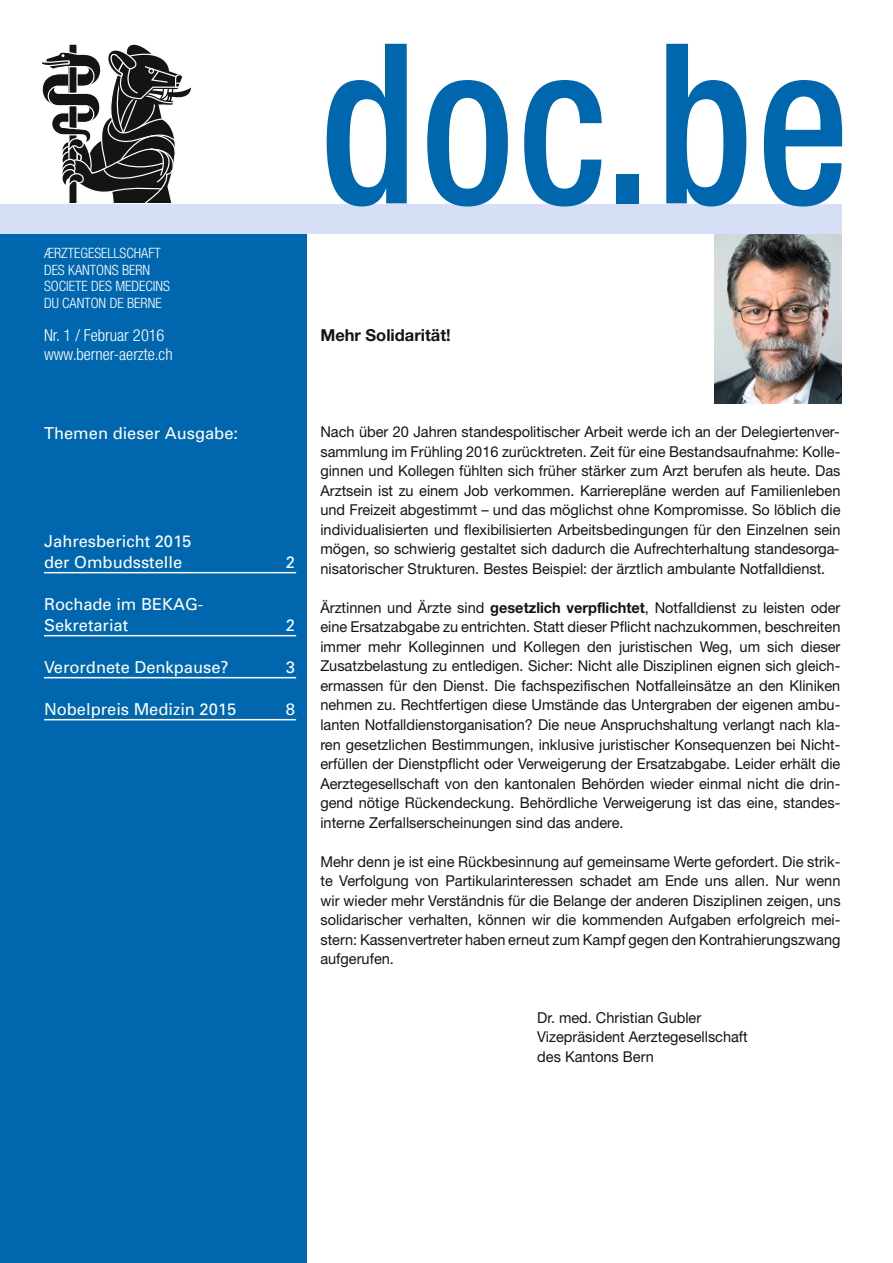
<style>
.page{position:relative;width:893px;height:1263px;background:#fff}
.page>*{position:absolute;margin:0;border:0;box-sizing:border-box;transform-origin:0 0}
.t1{font:500 condensed 223.5px "Helvetica Neue LT";color:#0067af;scale:.9 1}
.t2{font:16.5px/21px "Univers";color:#fff}
.t3{font:300 condensed 16.5px/19.5px "Helvetica Neue LT";color:#fff}
.t4{font:700 16.5px "Helvetica Neue LT";color:#131413}
.t5{font:15px/19.5px "Helvetica Neue LT";color:#131413;text-align:justify}
.t6{font:300 condensed 14.25px/16.5px "Helvetica Neue LT";color:#fff}
.s1{font-weight:700}
</style>
<div class="page">
<div style="left:0;top:234px;width:306px;height:1029px;background:#0067af"></div>
<hr style="left:44px;top:572px;width:252px;height:1px;background:#fff">
<hr style="left:44px;top:635px;width:252px;height:1px;background:#fff">
<hr style="left:44px;top:677px;width:252px;height:1px;background:#fff">
<hr style="left:44px;top:719px;width:252px;height:1px;background:#fff">
<img style="left:714px;top:234px;width:128px;height:170px">
<svg style="left:43px;top:44px;width:148px;height:158px"></svg>
<div style="left:0;top:204px;width:842px;height:30px;background:#d7dff7"></div>
<p class="t6" style="left:44px;top:246px;width:127px">ÆRZTEGESELLSCHAFT<br>DES KANTONS BERN<br>SOCIETE DES MEDECINS<br>DU CANTON DE BERNE</p>
<p class="t3" style="left:44px;top:327px;width:130px">Nr. 1 / Februar 2016 www.berner-aerzte.ch</p>
<h1 class="t1" style="left:320px;top:43px;width:589px">doc.be</h1>
<p class="t4" style="left:320px;top:329px;width:132px">Mehr Solidarität!</p>
<p class="t2" style="left:44px;top:424px;width:196px">Themen dieser Ausgabe:</p>
<p class="t2" style="left:44px;top:532px;width:149px">Jahresbericht 2015 der Ombudsstelle</p>
<p class="t2" style="left:44px;top:595px;width:161px">Rochade im BEKAG-<br>Sekretariat</p>
<p class="t2" style="left:286px;top:553px;width:11px">2</p>
<p class="t2" style="left:286px;top:616px;width:11px">2</p>
<p class="t2" style="left:44px;top:658px;width:186px">Verordnete Denkpause?</p>
<p class="t2" style="left:286px;top:658px;width:11px">3</p>
<p class="t2" style="left:44px;top:700px;width:194px">Nobelpreis Medizin 2015</p>
<p class="t2" style="left:286px;top:700px;width:11px">8</p>
<p class="t5" style="left:320px;top:424px;width:522px">Nach über 20 Jahren standespolitischer Arbeit werde ich an der Delegiertenver&shy;sammlung im Frühling 2016 zurücktreten. Zeit für eine Bestandsaufnahme: Kolle&shy;ginnen und Kollegen fühlten sich früher stärker zum Arzt berufen als heute. Das Arztsein ist zu einem Job verkommen. Karrierepläne werden auf Familienleben und Freizeit abgestimmt – und das möglichst ohne Kompromisse. So löblich die individualisierten und flexibilisierten Arbeitsbedingungen für den Einzelnen sein mögen, so schwierig gestaltet sich dadurch die Aufrechterhaltung standesorga&shy;nisatorischer Strukturen. Bestes Beispiel: der ärztlich ambulante Notfalldienst.</p>
<p class="t5" style="left:320px;top:599px;width:522px">Ärztinnen und Ärzte sind <span class="s1">gesetzlich verpflichtet</span>, Notfalldienst zu leisten oder eine Ersatzabgabe zu entrichten. Statt dieser Pflicht nachzukommen, beschreiten immer mehr Kolleginnen und Kollegen den juristischen Weg, um sich dieser Zusatzbelastung zu entledigen. Sicher: Nicht alle Disziplinen eignen sich gleich&shy;ermassen für den Dienst. Die fachspezifischen Notfalleinsätze an den Kliniken nehmen zu. Rechtfertigen diese Umstände das Untergraben der eigenen ambu&shy;lanten Notfalldienstorganisation? Die neue Anspruchshaltung verlangt nach kla&shy;ren gesetzlichen Bestimmungen, inklusive juristischer Konsequenzen bei Nicht&shy;erfüllen der Dienstpflicht oder Verweigerung der Ersatzabgabe. Leider erhält die Aerztegesellschaft von den kantonalen Behörden wieder einmal nicht die drin&shy;gend nötige Rückendeckung. Behördliche Verweigerung ist das eine, standes&shy;interne Zerfallserscheinungen sind das andere.</p>
<p class="t5" style="left:320px;top:853px;width:522px">Mehr denn je ist eine Rückbesinnung auf gemeinsame Werte gefordert. Die strik&shy;te Verfolgung von Partikularinteressen schadet am Ende uns allen. Nur wenn wir wieder mehr Verständnis für die Belange der anderen Disziplinen zeigen, uns solidarischer verhalten, können wir die kommenden Aufgaben erfolgreich mei&shy;stern: Kassenvertreter haben erneut zum Kampf gegen den Kontrahierungszwang aufgerufen.</p>
<p class="t5" style="left:537px;top:1009px;width:212px;text-align:left">Dr. med. Christian Gubler<br>Vizepräsident Aerztegesellschaft des Kantons Bern</p>
</div>
